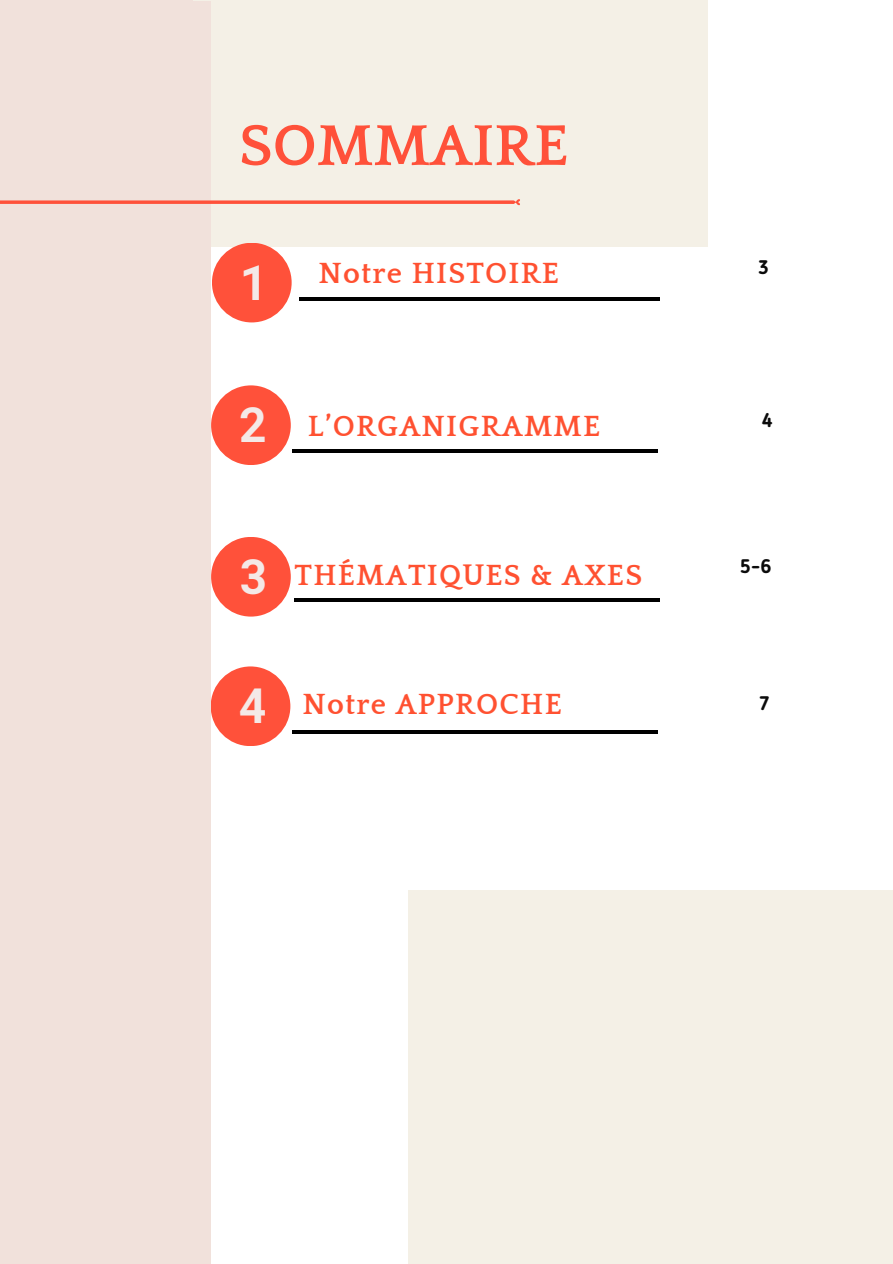
<style>
.page{position:relative;width:893px;height:1264px;background:#fff}
.page>*{position:absolute;margin:0;border:0;box-sizing:border-box;transform-origin:0 0}
.t1{font:700 60px "Quattrocento";color:#ff513a}
.t2{font:700 48px "Roboto Mono";color:#f4e9e7}
.t3{font:700 30px "Quattrocento";letter-spacing:.04em;color:#ff5131}
.t4{font:700 19.5px "Blogger Sans";color:#0b0b0b}
</style>
<div class="page">
<div style="left:100px;top:0;width:607px;height:246px;background:#f4f0e6"></div>
<div style="left:3px;top:1px;width:207px;height:1262px;background:#f1e1db"></div>
<div style="left:0;top:0;width:192px;height:1263px;background:#f1e1db"></div>
<div style="left:212px;top:243px;width:79px;height:79px;background:#ff513a;border-radius:50%"></div>
<div style="left:211px;top:385px;width:80px;height:80px;background:#ff513a;border-radius:50%"></div>
<div style="left:211px;top:537px;width:80px;height:79px;background:#ff513a;border-radius:50%"></div>
<div style="left:211px;top:666px;width:79px;height:80px;background:#ff513a;border-radius:50%"></div>
<hr style="left:299px;top:297px;width:360px;height:3px;background:#000">
<hr style="left:292px;top:449px;width:366px;height:4px;background:#000">
<hr style="left:294px;top:598px;width:365px;height:3px;background:#000">
<hr style="left:291px;top:730px;width:366px;height:3px;background:#000">
<svg style="left:0;top:199px;width:520px;height:6px"></svg>
<div style="left:409px;top:890px;width:483px;height:373px;background:#f4f0e6"></div>
<p class="t1" style="left:239px;top:114px;width:331px">SOMMAIRE</p>
<h1 class="t2" style="left:240px;top:249px;width:30px">1</h1>
<p class="t3" style="left:318px;top:257px;width:242px">Notre HISTOIRE</p>
<p class="t4" style="left:758px;top:259px;width:12px">3</p>
<p class="t2" style="left:239px;top:392px;width:30px">2</p>
<p class="t3" style="left:308px;top:410px;width:294px">L’ORGANIGRAMME</p>
<p class="t4" style="left:761px;top:412px;width:12px">4</p>
<p class="t2" style="left:239px;top:543px;width:30px">3</p>
<p class="t3" style="left:294px;top:559px;width:349px">THÉMATIQUES &amp; AXES</p>
<p class="t4" style="left:740px;top:558px;width:33px">5-6</p>
<h3 class="t2" style="left:239px;top:673px;width:30px">4</h3>
<h2 class="t3" style="left:302px;top:688px;width:261px">Notre APPROCHE</h2>
<h2 class="t4" style="left:759px;top:695px;width:12px">7</h2>
</div>
